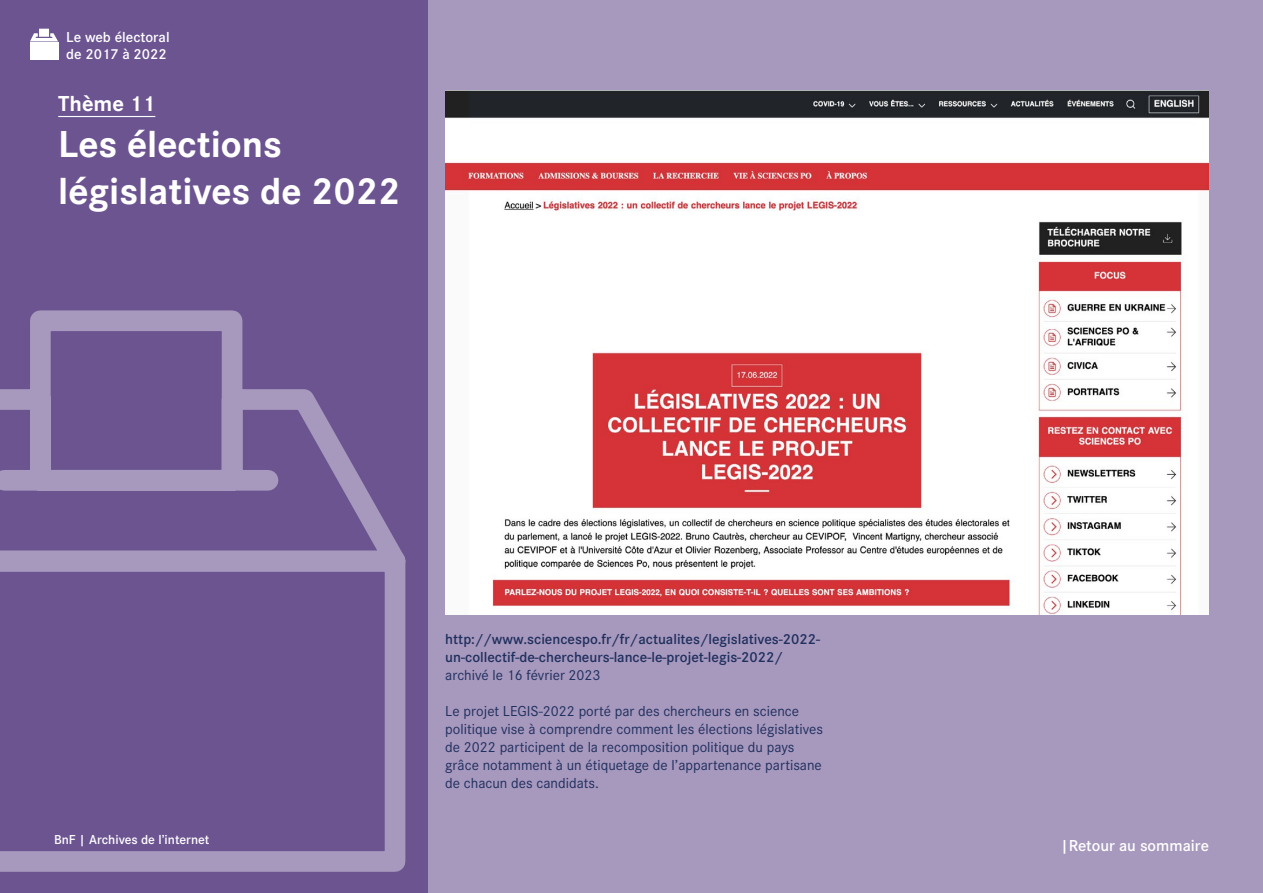
<style>
.page{position:relative;width:1263px;height:893px;background:#fff}
.page>*{position:absolute;margin:0;border:0;box-sizing:border-box;transform-origin:0 0}
.t1{font:700 39px/46.8px "Corporate S";color:#fff}
.t2{font:700 22.5px "Corporate S";color:#fff}
.t3{font:600 16.5px "Corporate S";color:#fff}
.t4{font:15px/18px "Corporate S";color:#1f2f5e}
.t5{font:600 15px/18px "Corporate S";color:#1f2f5e}
.t6{font:600 15px/16.6px "Corporate S";color:#fff}
.t7{font:600 13.5px "Corporate S";color:#fff}
</style>
<div class="page">
<div style="left:427px;top:0;width:836px;height:893px;background:#a798bd"></div>
<div style="left:0;top:0;width:427px;height:893px;background:#6c5491"></div>
<img style="left:445px;top:90px;width:764px;height:524px">
<hr style="left:58px;top:116px;width:97px;height:1px;background:#fff">
<div style="left:30px;top:43px;width:28px;height:17px;background:#fff"></div>
<svg style="left:30px;top:29px;width:28px;height:12px"></svg>
<svg style="left:0;top:300px;width:430px;height:582px"></svg>
<p class="t6" style="left:66px;top:29px;width:105px">Le web électoral de 2017 à 2022</p>
<h2 class="t2" style="left:58px;top:90px;width:99px">Thème 11</h2>
<h1 class="t1" style="left:58px;top:122px;width:343px">Les élections législatives de 2022</h1>
<p class="t7" style="left:54px;top:832px;width:157px">BnF | Archives de l’internet</p>
<p class="t5" style="left:445px;top:630px;width:376px">http://www.sciencespo.fr/fr/actualites/legislatives-2022- un-collectif-de-chercheurs-lance-le-projet-legis-2022/</p>
<p class="t4" style="left:445px;top:666px;width:157px">archivé le 16 février 2023</p>
<p class="t4" style="left:445px;top:702px;width:379px">Le projet LEGIS-2022 porté par des chercheurs en science politique vise à comprendre comment les élections législatives de 2022 participent de la recomposition politique du pays grâce notamment à un étiquetage de l’appartenance partisane de chacun des candidats.</p>
<p class="t3" style="left:1060px;top:836px;width:150px">|Retour au sommaire</p>
</div>
